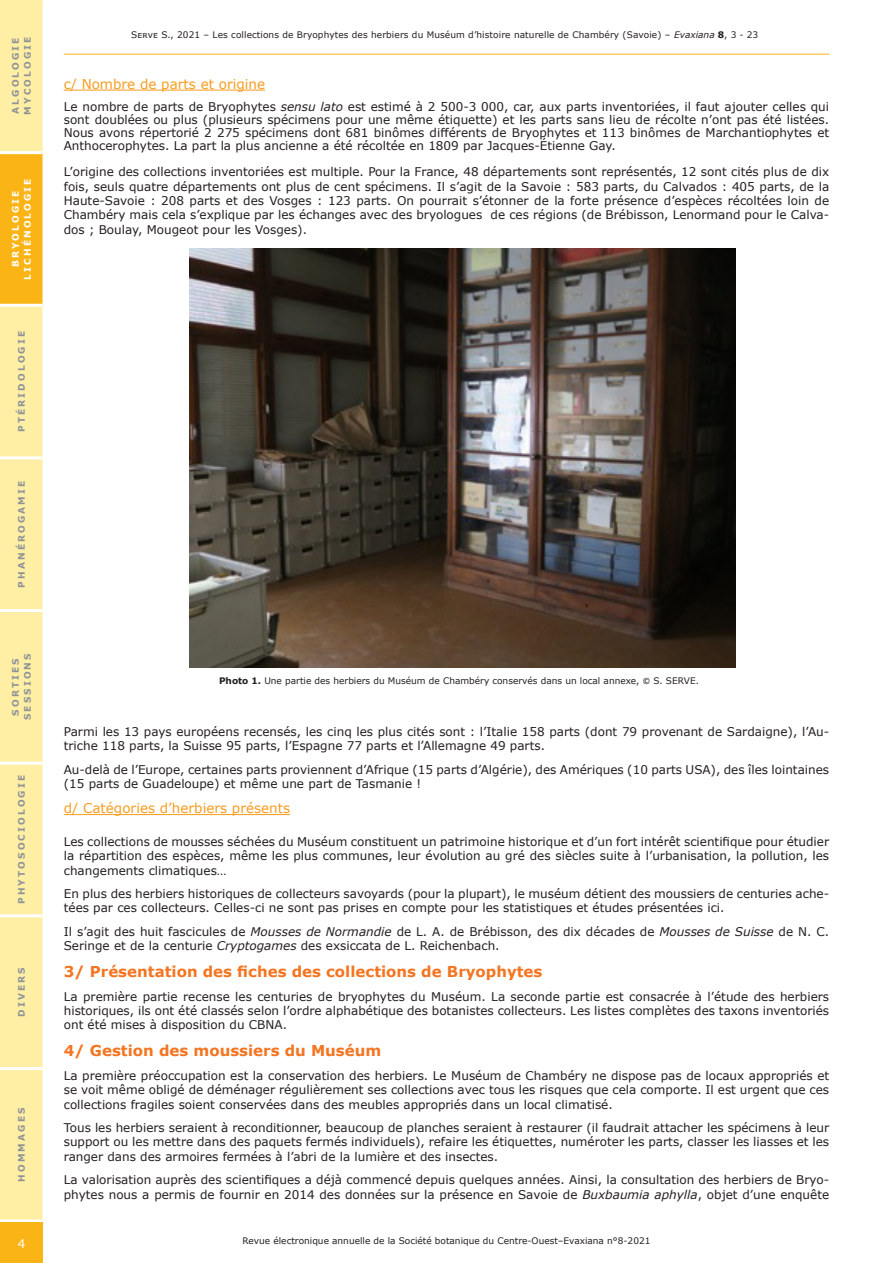
<style>
.page{position:relative;width:893px;height:1263px;background:#fff}
.page>*{position:absolute;margin:0;border:0;box-sizing:border-box;transform-origin:0 0}
.t1{font:700 15px "Verdana";color:#f47521}
.t2{font:13.5px "Verdana";color:#f89c1c}
.t3{font:12px/14.4px "Verdana";color:#231f20;text-align:justify}
.t4{font:12px "Verdana";color:#fff}
.t5{font:9px "Verdana";color:#231f20}
.t6{font:700 9px/12px "Verdana";letter-spacing:.235em;color:#8f9297;text-align:center}
.t7{font:700 9px/12px "Verdana";letter-spacing:.235em;color:#fff;text-align:center}
.s1{font-style:italic}
.s2{font-weight:700}
.s3{font-family:"Calibri"}
</style>
<div class="page">
<div style="left:0;top:1px;width:43px;height:1218px;background:#ffefa4"></div>
<div style="left:0;top:154px;width:43px;height:150px;background:#fbb416"></div>
<hr style="left:0;top:1067px;width:43px;height:3px;background:#fff">
<hr style="left:0;top:914px;width:43px;height:3px;background:#fff">
<hr style="left:0;top:762px;width:43px;height:3px;background:#fff">
<hr style="left:0;top:609px;width:43px;height:3px;background:#fff">
<hr style="left:0;top:456px;width:43px;height:3px;background:#fff">
<hr style="left:0;top:304px;width:43px;height:3px;background:#fff">
<hr style="left:0;top:151px;width:43px;height:3px;background:#fff">
<div style="left:0;top:1222px;width:43px;height:41px;background:#fbb416"></div>
<hr style="left:0;top:0;width:43px;height:1px;background:#ffefa4">
<hr style="left:64px;top:54px;width:765px;height:1px;background:#fbb416">
<hr style="left:64px;top:90px;width:201px;height:1px;background:#f89c1c">
<hr style="left:64px;top:814px;width:226px;height:1px;background:#f89c1c">
<img style="left:189px;top:249px;width:546px;height:419px">
<p class="t6" style="left:9px;top:115px;width:79px;text-align:left;rotate:-90deg">ALGOLOGIE<br>MYCOLOGIE</p>
<p class="t7" style="left:9px;top:279px;width:103px;rotate:-90deg">BRYOLOGIE<br>LICHÉNOLOGIE</p>
<p class="t6" style="left:15px;top:432px;width:102px;rotate:-90deg">PTÉRIDOLOGIE</p>
<p class="t6" style="left:15px;top:588px;width:108px;rotate:-90deg">PHANÉROGAMIE</p>
<p class="t6" style="left:9px;top:720px;width:68px;rotate:-90deg">SORTIES<br>SESSIONS</p>
<p class="t6" style="left:15px;top:904px;width:131px;rotate:-90deg">PHYTOSOCIOLOGIE</p>
<p class="t6" style="left:15px;top:1017px;width:51px;rotate:-90deg">DIVERS</p>
<p class="t6" style="left:15px;top:1182px;width:75px;rotate:-90deg">HOMMAGES</p>
<p class="t5" style="left:131px;top:29px;width:629px">Serve S., 2021 – Les collections de Bryophytes des herbiers du Muséum d’histoire naturelle de Chambéry (Savoie) – <span class="s1">Evaxiana</span> <span class="s2">8</span>, 3 - 23</p>
<p class="t2" style="left:64px;top:75px;width:203px">c/ Nombre de parts et origine</p>
<p class="t3" style="left:64px;top:100px;width:767px;line-height:12.9px">Le nombre de parts de Bryophytes <span class="s1">sensu lato</span> est estimé à 2 500-3 000, car, aux parts inventoriées, il faut ajouter celles qui sont doublées ou plus (plusieurs spécimens pour une même étiquette) et les parts sans lieu de récolte n’ont pas été listées.<br>Nous avons répertorié 2 275 spécimens dont 681 binômes différents de Bryophytes et 113 binômes de Marchantiophytes et Anthocerophytes. La part la plus ancienne a été récoltée en 1809 par Jacques-Étienne Gay.</p>
<p class="t3" style="left:64px;top:164px;width:767px">L’origine des collections inventoriées est multiple. Pour la France, 48 départements sont représentés, 12 sont cités plus de dix fois, seuls quatre départements ont plus de cent spécimens. Il s’agit de la Savoie : 583 parts, du Calvados : 405 parts, de la Haute-Savoie : 208 parts et des Vosges : 123 parts. On pourrait s’étonner de la forte présence d’espèces récoltées loin de Chambéry mais cela s’explique par les échanges avec des bryologues de ces régions (de Brébisson, Lenormand pour le Calva&shy;dos ; Boulay, Mougeot pour les Vosges).</p>
<p class="t5" style="left:219px;top:674px;width:482px"><span class="s2">Photo 1.</span> Une partie des herbiers du Muséum de Chambéry conservés dans un local annexe, <span class="s3">©</span> S. SERVE.</p>
<p class="t3" style="left:64px;top:724px;width:767px">Parmi les 13 pays européens recensés, les cinq les plus cités sont : l’Italie 158 parts (dont 79 provenant de Sardaigne), l’Au&shy;triche 118 parts, la Suisse 95 parts, l’Espagne 77 parts et l’Allemagne 49 parts.</p>
<p class="t3" style="left:64px;top:762px;width:767px">Au-delà de l’Europe, certaines parts proviennent d’Afrique (15 parts d’Algérie), des Amériques (10 parts USA), des îles lointaines (15 parts de Guadeloupe) et même une part de Tasmanie !</p>
<p class="t2" style="left:64px;top:799px;width:228px">d/ Catégories d’herbiers présents</p>
<p class="t3" style="left:64px;top:834px;width:767px">Les collections de mousses séchées du Muséum constituent un patrimoine historique et d’un fort intérêt scientifique pour étudier la répartition des espèces, même les plus communes, leur évolution au gré des siècles suite à l’urbanisation, la pollution, les changements climatiques…</p>
<p class="t3" style="left:64px;top:886px;width:767px">En plus des herbiers historiques de collecteurs savoyards (pour la plupart), le muséum détient des moussiers de centuries ache&shy;tées par ces collecteurs. Celles-ci ne sont pas prises en compte pour les statistiques et études présentées ici.</p>
<p class="t3" style="left:64px;top:924px;width:767px">Il s’agit des huit fascicules de <span class="s1">Mousses de Normandie</span> de L. A. de Brébisson, des dix décades de <span class="s1">Mousses de Suisse</span> de N. C.<br>Seringe et de la centurie <span class="s1">Cryptogames</span> des exsiccata de L. Reichenbach.</p>
<p class="t1" style="left:64px;top:961px;width:480px">3/ Présentation des fiches des collections de Bryophytes</p>
<p class="t3" style="left:64px;top:989px;width:767px">La première partie recense les centuries de bryophytes du Muséum. La seconde partie est consacrée à l’étude des herbiers historiques, ils ont été classés selon l’ordre alphabétique des botanistes collecteurs. Les listes complètes des taxons inventoriés ont été mises à disposition du CBNA.</p>
<p class="t1" style="left:64px;top:1040px;width:319px">4/ Gestion des moussiers du Muséum</p>
<p class="t3" style="left:64px;top:1068px;width:767px">La première préoccupation est la conservation des herbiers. Le Muséum de Chambéry ne dispose pas de locaux appropriés et se voit même obligé de déménager régulièrement ses collections avec tous les risques que cela comporte. Il est urgent que ces collections fragiles soient conservées dans des meubles appropriés dans un local climatisé.</p>
<p class="t3" style="left:64px;top:1120px;width:767px">Tous les herbiers seraient à reconditionner, beaucoup de planches seraient à restaurer (il faudrait attacher les spécimens à leur support ou les mettre dans des paquets fermés individuels), refaire les étiquettes, numéroter les parts, classer les liasses et les ranger dans des armoires fermées à l’abri de la lumière et des insectes.</p>
<p class="t3" style="left:64px;top:1172px;width:767px">La valorisation auprès des scientifiques a déjà commencé depuis quelques années. Ainsi, la consultation des herbiers de Bryo&shy;phytes nous a permis de fournir en 2014 des données sur la présence en Savoie de <span class="s1">Buxbaumia aphylla</span>, objet d’une enquête</p>
<p class="t4" style="left:18px;top:1235px;width:9px">4</p>
<p class="t5" style="left:242px;top:1235px;width:409px">Revue électronique annuelle de la Société botanique du Centre-Ouest–Evaxiana n°8-2021</p>
</div>
